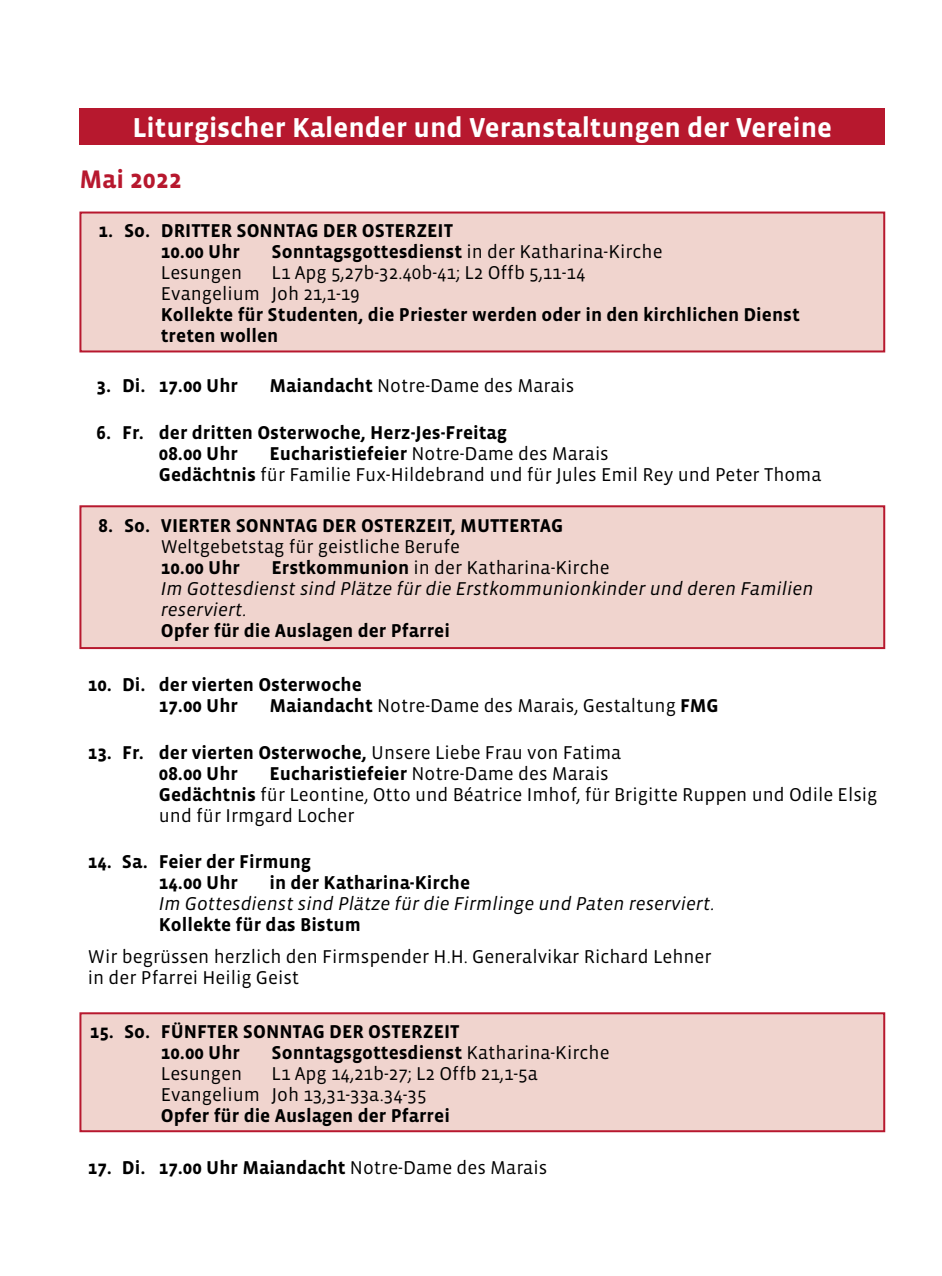
<style>
.page{position:relative;width:942px;height:1276px;background:#fff}
.page>*{position:absolute;margin:0;border:0;box-sizing:border-box;transform-origin:0 0}
.t1{font:700 28px "Vista Sans";color:#fff}
.t2{font:700 26px "Vista Sans";color:#b7182e}
.t3{font:19px/21px "Vista Sans";color:#000}
.t4{font:700 19px/21px "Vista Sans";color:#000}
.t5{font:italic 19px/21px "Vista Sans";color:#000}
.s1{font-weight:700}
.s2{font-weight:700;font-style:normal}
.s3{font-style:normal}
.s4{font-weight:400}
</style>
<div class="page">
<div style="left:79px;top:108px;width:805px;height:37px;background:#b7182e"></div>
<div style="left:80px;top:212px;width:803px;height:139px;background:#f0d4ce"></div>
<div style="left:79px;top:211px;width:805px;height:141px;border:2px solid #b7182e"></div>
<div style="left:80px;top:506px;width:803px;height:142px;background:#f0d4ce"></div>
<div style="left:79px;top:505px;width:805px;height:144px;border:2px solid #b7182e"></div>
<div style="left:80px;top:1013px;width:803px;height:118px;background:#f0d4ce"></div>
<div style="left:79px;top:1012px;width:805px;height:120px;border:2px solid #b7182e"></div>
<h1 class="t1" style="left:132px;top:113px;width:701px">Liturgischer Kalender und Veranstaltungen der Vereine</h1>
<h2 class="t2" style="left:79px;top:166px;width:104px">Mai 2022</h2>
<p class="t4" style="left:161px;top:220px;width:294px;text-indent:-62px">1. So. DRITTER SONNTAG DER OSTERZEIT<br>10.00 Uhr</p>
<p class="t3" style="left:271px;top:241px;width:392px"><span class="s1">Sonntagsgottesdienst</span> in der Katharina-Kirche</p>
<p class="t3" style="left:161px;top:262px;width:426px;text-indent:111px">L1 Apg 5,27b-32.40b-41; L2 Offb 5,11-14<br>Evangelium Joh 21,1-19</p>
<p class="t4" style="left:161px;top:304px;width:640px">Kollekte für Studenten, die Priester werden oder in den kirchlichen Dienst treten wollen</p>
<p class="t3" style="left:161px;top:262px;width:83px">Lesungen</p>
<p class="t4" style="left:96px;top:376px;width:143px">3. Di. 17.00 Uhr</p>
<p class="t3" style="left:269px;top:376px;width:306px"><span class="s1">Maiandacht</span> Notre-Dame des Marais</p>
<p class="t4" style="left:159px;top:422px;width:349px;text-indent:-62px">6. Fr. der dritten Osterwoche, Herz-Jes-Freitag<br>08.00 Uhr</p>
<p class="t3" style="left:159px;top:443px;width:664px;text-indent:111px"><span class="s1">Eucharistiefeier</span> Notre-Dame des Marais<br><span class="s1">Gedächtnis</span> für Familie Fux-Hildebrand und für Jules Emil Rey und Peter Thoma</p>
<p class="t4" style="left:98px;top:515px;width:466px">8. So. VIERTER SONNTAG DER OSTERZEIT, MUTTERTAG</p>
<p class="t3" style="left:161px;top:536px;width:301px">Weltgebetstag für geistliche Berufe</p>
<p class="t4" style="left:161px;top:557px;width:81px">10.00 Uhr</p>
<p class="t5" style="left:161px;top:557px;width:654px;text-indent:111px"><span class="s2">Erstkommunion</span> <span class="s3">in der Katharina-Kirche<br></span>Im Gottesdienst sind Plätze für die Erstkommunionkinder und deren Familien reserviert.</p>
<p class="t4" style="left:161px;top:620px;width:290px">Opfer für die Auslagen der Pfarrei</p>
<p class="t4" style="left:159px;top:675px;width:204px;text-indent:-71px">10. Di. der vierten Osterwoche<br>17.00 Uhr</p>
<p class="t3" style="left:269px;top:696px;width:450px"><span class="s1">Maiandacht</span> Notre-Dame des Marais, Gestaltung <span class="s1">FMG</span></p>
<p class="t4" style="left:159px;top:742px;width:464px;text-indent:-71px">13. Fr. der vierten Osterwoche, <span class="s4">Unsere Liebe Frau von Fatima<br></span>08.00 Uhr</p>
<p class="t3" style="left:159px;top:763px;width:719px;text-indent:111px"><span class="s1">Eucharistiefeier</span> Notre-Dame des Marais<br><span class="s1">Gedächtnis</span> für Leontine, Otto und Béatrice Imhof, für Brigitte Ruppen und Odile Elsig und für Irmgard Locher</p>
<p class="t4" style="left:88px;top:851px;width:224px;text-align:center">14. Sa. Feier der Firmung<br>14.00 Uhr</p>
<p class="t4" style="left:269px;top:872px;width:202px">in der Katharina-Kirche</p>
<p class="t5" style="left:159px;top:893px;width:557px">Im Gottesdienst sind Plätze für die Firmlinge und Paten reserviert.</p>
<p class="t4" style="left:159px;top:914px;width:203px">Kollekte für das Bistum</p>
<p class="t3" style="left:88px;top:947px;width:625px">Wir begrüssen herzlich den Firmspender H.H. Generalvikar Richard Lehner in der Pfarrei Heilig Geist</p>
<p class="t4" style="left:161px;top:1021px;width:300px;text-indent:-71px">15. So. FÜNFTER SONNTAG DER OSTERZEIT<br>10.00 Uhr</p>
<p class="t4" style="left:271px;top:1042px;width:339px">Sonntagsgottesdienst <span class="s4">Katharina-Kirche</span></p>
<p class="t3" style="left:161px;top:1063px;width:378px;text-indent:111px">L1 Apg 14,21b-27; L2 Offb 21,1-5a<br>Evangelium Joh 13,31-33a.34-35</p>
<p class="t4" style="left:161px;top:1105px;width:290px">Opfer für die Auslagen der Pfarrei</p>
<p class="t3" style="left:161px;top:1063px;width:83px">Lesungen</p>
<p class="t4" style="left:88px;top:1157px;width:460px">17. Di. 17.00 Uhr Maiandacht <span class="s4">Notre-Dame des Marais</span></p>
</div>
